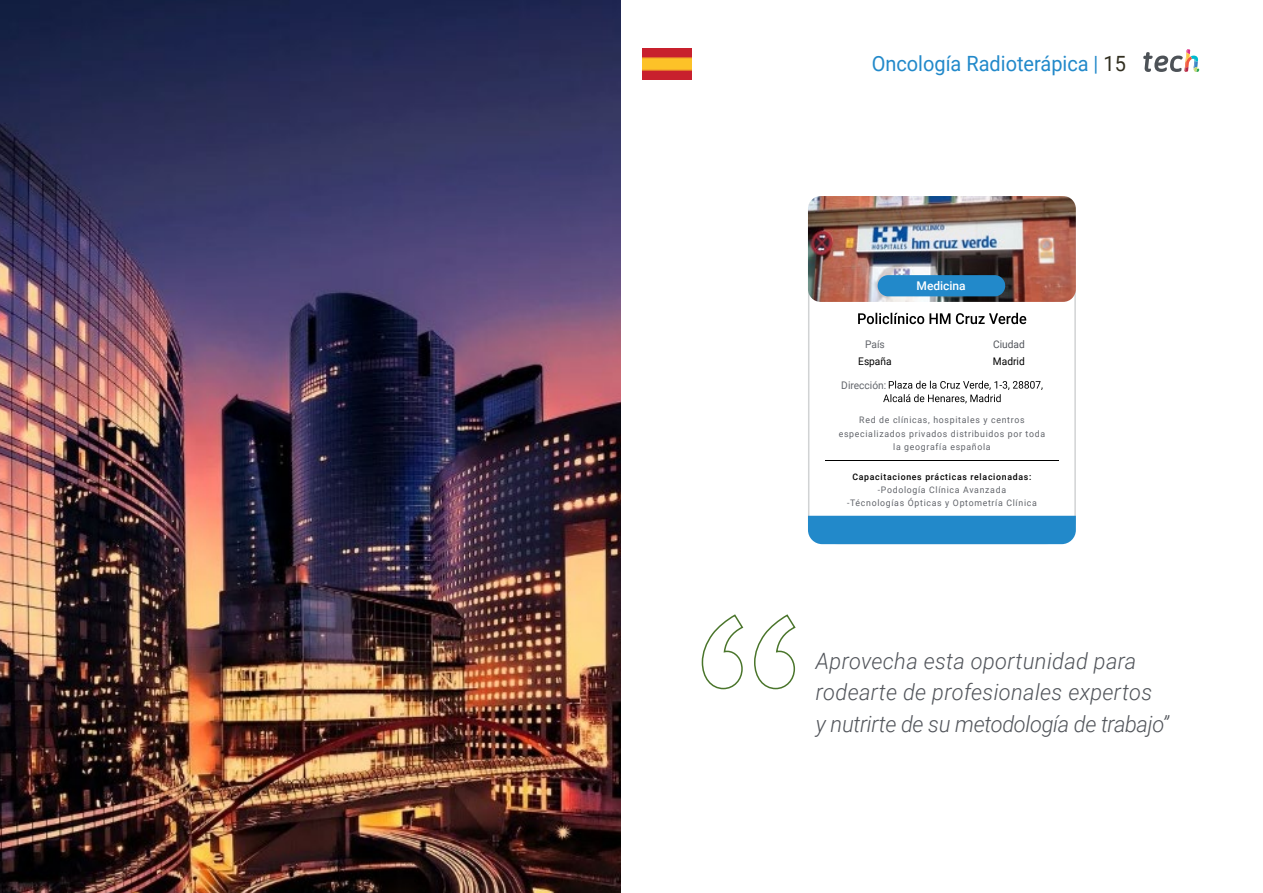
<style>
.page{position:relative;width:1263px;height:893px;background:#fff}
.page>*{position:absolute;margin:0;border:0;box-sizing:border-box;transform-origin:0 0}
.t1{font:italic 300 22.5px/31.5px "Roboto";letter-spacing:.015em;color:#52555b}
.t2{font:21px "Roboto";color:#2289ca;scale:.95 1}
.t3{font:500 12px "Roboto";color:#fff}
.t4{font:10.5px "Roboto";color:#61646a}
.t5{font:10.5px "Roboto";color:#000}
.t6{font:10.5px "Roboto";color:#52555b}
.t7{font:9px/13.5px "Roboto";letter-spacing:.08em;color:#61646a;text-align:center}
.t8{font:500 9px "Roboto";letter-spacing:.08em;color:#000}
.s1{color:#312e20}
</style>
<div class="page">
<svg style="left:1143px;top:49px;width:56px;height:23px"></svg>
<img style="left:0;top:0;width:621px;height:893px">
<img style="left:642px;top:49px;width:49px;height:30px">
<svg style="left:701px;top:614px;width:95px;height:76px"></svg>
<svg style="left:808px;top:302px;width:268px;height:243px"></svg>
<img style="left:808px;top:196px;width:268px;height:106px">
<div style="left:878px;top:275px;width:127px;height:21px;background:#2289ca;border-radius:11px"></div>
<div style="left:808px;top:516px;width:268px;height:28px;background:#2289ca"></div>
<hr style="left:825px;top:460px;width:234px;height:1px;background:#000">
<svg style="left:883px;top:381px;width:159px;height:23px"></svg>
<svg style="left:858px;top:313px;width:168px;height:11px"></svg>
<h2 class="t2" style="left:872px;top:48px;width:269px">Oncología Radioterápica | <span class="s1">15</span></h2>
<p class="t4" style="left:865px;top:337px;width:21px">País</p>
<p class="t5" style="left:858px;top:354px;width:35px">España</p>
<h3 class="t3" style="left:916px;top:278px;width:51px">Medicina</h3>
<p class="t6" style="left:993px;top:337px;width:33px">Ciudad</p>
<p class="t5" style="left:993px;top:354px;width:33px">Madrid</p>
<p class="t4" style="left:841px;top:377px;width:46px">Dirección:</p>
<p class="t7" style="left:839px;top:413px;width:208px">Red de clínicas, hospitales y centros especializados privados distribuidos por toda la geografía española</p>
<p class="t8" style="left:852px;top:470px;width:180px">Capacitaciones prácticas relacionadas:</p>
<p class="t7" style="left:847px;top:483px;width:191px">-Podología Clínica Avanzada<br>-Técnologías Ópticas y Optometría Clínica</p>
<h1 class="t1" style="left:816px;top:644px;width:355px">Aprovecha esta oportunidad para rodearte de profesionales expertos<br>y nutrirte de su metodología de trabajo”</h1>
</div>
